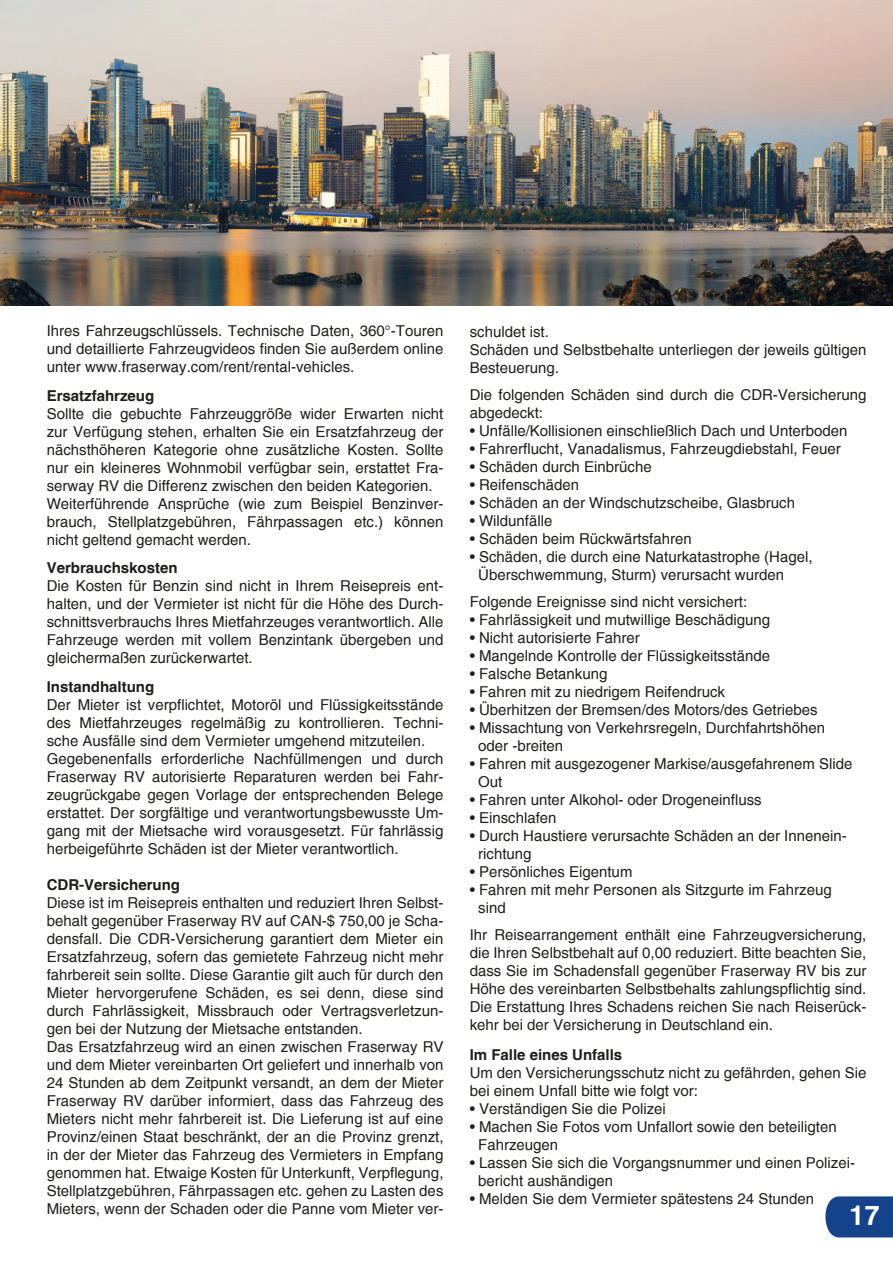
<style>
.page{position:relative;width:893px;height:1263px;background:#fff}
.page>*{position:absolute;margin:0;border:0;box-sizing:border-box;transform-origin:0 0}
.t1{font:700 27px "Helvetica";color:#fff}
.t2{font:15px/18px "Helvetica";color:#1d1d1b}
.t3{font:700 15px "Helvetica";color:#1d1d1b}
</style>
<div class="page">
<img style="left:0;top:0;width:893px;height:305px">
<svg style="left:825px;top:1196px;width:68px;height:41px;background:#224d91"></svg>
<p class="t2" style="left:47px;top:322px;width:398px;text-align:justify">Ihres Fahrzeugschlüssels. Technische Daten, 360°-Touren und detaillierte Fahrzeugvideos finden Sie außerdem online unter www.fraserway.com/rent/rental-vehicles.</p>
<p class="t3" style="left:47px;top:386px;width:109px">Ersatzfahrzeug</p>
<p class="t2" style="left:47px;top:405px;width:398px">Sollte die gebuchte Fahrzeuggröße wider Erwarten nicht zur Verfügung stehen, erhalten Sie ein Ersatzfahrzeug der nächsthöheren Kategorie ohne zusätzliche Kosten. Sollte nur ein kleineres Wohnmobil verfügbar sein, erstattet Fra&shy;serway RV die Differenz zwischen den beiden Kategorien.<br>Weiterführende Ansprüche (wie zum Beispiel Benzinver&shy;brauch, Stellplatzgebühren, Fährpassagen etc.) können nicht geltend gemacht werden.</p>
<p class="t3" style="left:47px;top:559px;width:132px">Verbrauchskosten</p>
<p class="t2" style="left:47px;top:577px;width:398px;text-align:justify">Die Kosten für Benzin sind nicht in Ihrem Reisepreis ent&shy;halten, und der Vermieter ist nicht für die Höhe des Durch&shy;schnittsverbrauchs Ihres Mietfahrzeuges verantwortlich. Alle Fahrzeuge werden mit vollem Benzintank übergeben und gleichermaßen zurückerwartet.</p>
<p class="t3" style="left:47px;top:677px;width:109px">Instandhaltung</p>
<p class="t2" style="left:47px;top:696px;width:398px">Der Mieter ist verpflichtet, Motoröl und Flüssigkeitsstände des Mietfahrzeuges regelmäßig zu kontrollieren. Techni&shy;sche Ausfälle sind dem Vermieter umgehend mitzuteilen.<br>Gegebenenfalls erforderliche Nachfüllmengen und durch Fraserway RV autorisierte Reparaturen werden bei Fahr&shy;zeugrückgabe gegen Vorlage der entsprechenden Belege erstattet. Der sorgfältige und verantwortungsbewusste Um&shy;gang mit der Mietsache wird vorausgesetzt. Für fahrlässig herbeigeführte Schäden ist der Mieter verantwortlich.</p>
<p class="t3" style="left:47px;top:875px;width:135px">CDR-Versicherung</p>
<p class="t2" style="left:47px;top:894px;width:398px">Diese ist im Reisepreis enthalten und reduziert Ihren Selbst&shy;behalt gegenüber Fraserway RV auf CAN-$ 750,00 je Scha&shy;densfall. Die CDR-Versicherung garantiert dem Mieter ein Ersatzfahrzeug, sofern das gemietete Fahrzeug nicht mehr fahrbereit sein sollte. Diese Garantie gilt auch für durch den Mieter hervorgerufene Schäden, es sei denn, diese sind durch Fahrlässigkeit, Missbrauch oder Vertragsverletzun&shy;gen bei der Nutzung der Mietsache entstanden.<br>Das Ersatzfahrzeug wird an einen zwischen Fraserway RV und dem Mieter vereinbarten Ort geliefert und innerhalb von 24 Stunden ab dem Zeitpunkt versandt, an dem der Mieter Fraserway RV darüber informiert, dass das Fahrzeug des Mieters nicht mehr fahrbereit ist. Die Lieferung ist auf eine Provinz/einen Staat beschränkt, der an die Provinz grenzt, in der der Mieter das Fahrzeug des Vermieters in Empfang genommen hat. Etwaige Kosten für Unterkunft, Verpflegung, Stellplatzgebühren, Fährpassagen etc. gehen zu Lasten des Mieters, wenn der Schaden oder die Panne vom Mieter ver-</p>
<p class="t2" style="left:470px;top:324px;width:398px">schuldet ist.<br>Schäden und Selbstbehalte unterliegen der jeweils gültigen<br>Besteuerung.</p>
<p class="t2" style="left:470px;top:387px;width:398px">Die folgenden Schäden sind durch die CDR-Versicherung abgedeckt:</p>
<p class="t2" style="left:470px;top:423px;width:379px">• Unfälle/Kollisionen einschließlich Dach und Unterboden</p>
<p class="t2" style="left:470px;top:441px;width:373px">• Fahrerflucht, Vanadalismus, Fahrzeugdiebstahl, Feuer</p>
<p class="t2" style="left:470px;top:459px;width:184px">• Schäden durch Einbrüche</p>
<p class="t2" style="left:470px;top:477px;width:111px">• Reifenschäden</p>
<p class="t2" style="left:470px;top:495px;width:327px">• Schäden an der Windschutzscheibe, Glasbruch</p>
<p class="t2" style="left:470px;top:513px;width:84px">• Wildunfälle</p>
<p class="t2" style="left:470px;top:531px;width:223px">• Schäden beim Rückwärtsfahren</p>
<p class="t2" style="left:478px;top:549px;width:336px;text-indent:-9px">• Schäden, die durch eine Naturkatastrophe (Hagel,<br>Überschwemmung, Sturm) verursacht wurden</p>
<p class="t2" style="left:470px;top:594px;width:279px">Folgende Ereignisse sind nicht versichert:</p>
<p class="t2" style="left:470px;top:612px;width:302px">• Fahrlässigkeit und mutwillige Beschädigung</p>
<p class="t2" style="left:470px;top:630px;width:172px">• Nicht autorisierte Fahrer</p>
<p class="t2" style="left:470px;top:648px;width:302px">• Mangelnde Kontrolle der Flüssigkeitsstände</p>
<p class="t2" style="left:470px;top:666px;width:139px">• Falsche Betankung</p>
<p class="t2" style="left:470px;top:684px;width:257px">• Fahren mit zu niedrigem Reifendruck</p>
<p class="t2" style="left:470px;top:702px;width:349px">• Überhitzen der Bremsen/des Motors/des Getriebes</p>
<p class="t2" style="left:478px;top:720px;width:348px;text-indent:-9px">• Missachtung von Verkehrsregeln, Durchfahrtshöhen oder -breiten</p>
<p class="t2" style="left:478px;top:756px;width:376px;text-indent:-9px">• Fahren mit ausgezogener Markise/ausgefahrenem Slide<br>Out</p>
<p class="t2" style="left:470px;top:792px;width:294px">• Fahren unter Alkohol- oder Drogeneinfluss</p>
<p class="t2" style="left:470px;top:810px;width:88px">• Einschlafen</p>
<p class="t2" style="left:478px;top:828px;width:370px;text-indent:-9px">• Durch Haustiere verursachte Schäden an der Innenein&shy;richtung</p>
<p class="t2" style="left:470px;top:864px;width:164px">• Persönliches Eigentum</p>
<p class="t2" style="left:478px;top:882px;width:355px;text-indent:-9px">• Fahren mit mehr Personen als Sitzgurte im Fahrzeug sind</p>
<p class="t2" style="left:470px;top:927px;width:398px;text-align:justify">Ihr Reisearrangement enthält eine Fahrzeugversicherung, die Ihren Selbstbehalt auf 0,00 reduziert. Bitte beachten Sie, dass Sie im Schadensfall gegenüber Fraserway RV bis zur Höhe des vereinbarten Selbstbehalts zahlungspflichtig sind.<br>Die Erstattung Ihres Schadens reichen Sie nach Reiserück&shy;kehr bei der Versicherung in Deutschland ein.</p>
<p class="t3" style="left:470px;top:1046px;width:154px">Im Falle eines Unfalls</p>
<p class="t2" style="left:470px;top:1065px;width:398px">Um den Versicherungsschutz nicht zu gefährden, gehen Sie bei einem Unfall bitte wie folgt vor:</p>
<p class="t2" style="left:470px;top:1101px;width:198px">• Verständigen Sie die Polizei</p>
<p class="t2" style="left:478px;top:1119px;width:360px;text-indent:-9px">• Machen Sie Fotos vom Unfallort sowie den beteiligten<br>Fahrzeugen</p>
<p class="t2" style="left:478px;top:1155px;width:378px;text-indent:-9px">• Lassen Sie sich die Vorgangsnummer und einen Polizei&shy;bericht aushändigen</p>
<p class="t2" style="left:470px;top:1191px;width:346px">• Melden Sie dem Vermieter spätestens 24 Stunden</p>
<h1 class="t1" style="left:850px;top:1198px;width:32px">17</h1>
</div>
